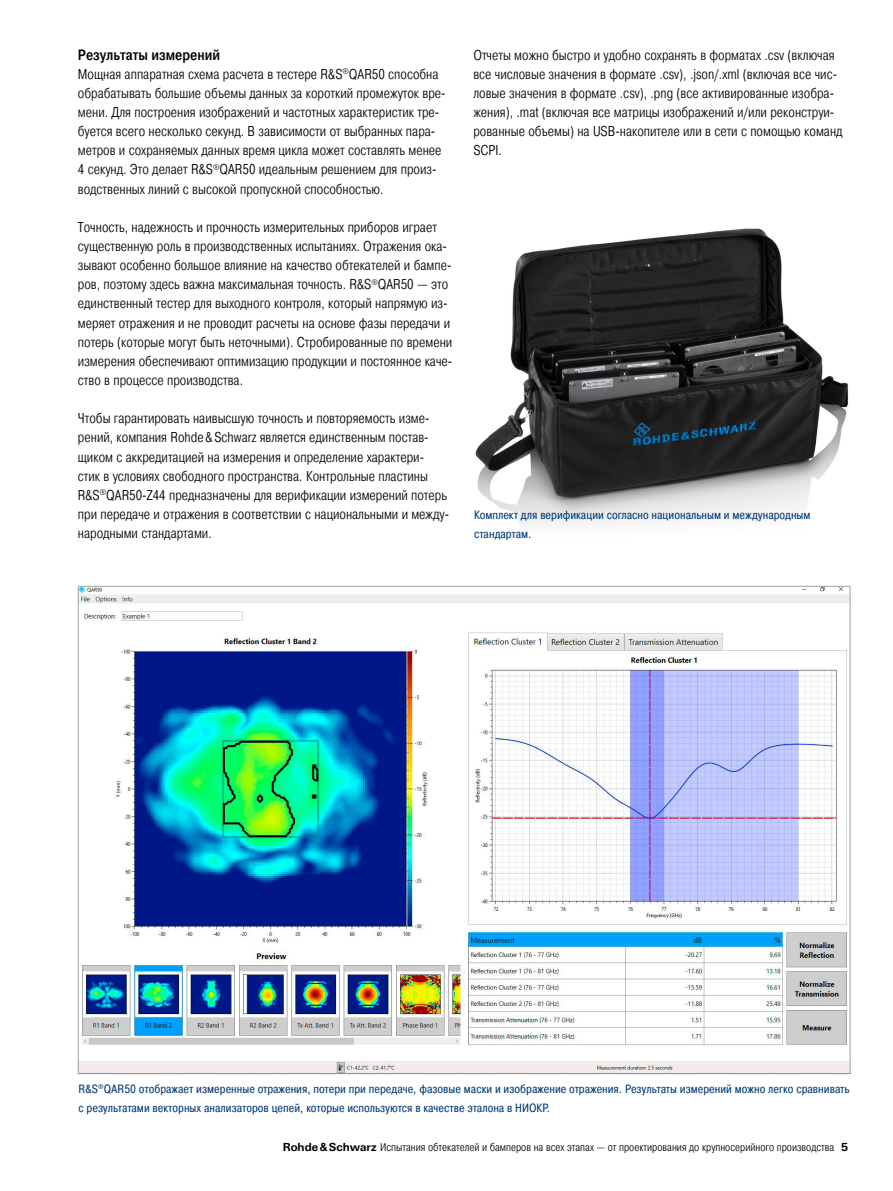
<style>
.page{position:relative;width:893px;height:1191px;background:#fff}
.page>*{position:absolute;margin:0;border:0;box-sizing:border-box;transform-origin:0 0}
.Absatzfett_schwarz{font:500 15px "Pragmatica Cond";color:#000}
.Haupttext{font:300 14.25px/19.2px "Pragmatica Cond";color:#000}
.Haupttext_ohne_Absta{font:300 14.25px/19.2px "Pragmatica Cond";color:#000}
.Bildunterschrift{font:12px/19.2px "Pragmatica Cond";color:#003973}
.t1{font:300 11.25px "Pragmatica Cond";color:#000}
.s1{font-family:"Linotype Univers 630";font-weight:700}
</style>
<div class="page">
<img style="left:455px;top:228px;width:396px;height:368px">
<img style="left:80px;top:588px;width:768px;height:484px">
<p class="Absatzfett_schwarz" style="left:78px;top:46px;width:144px">Результаты измерений</p>
<p class="Haupttext_ohne_Absta" style="left:78px;top:64px;width:369px">Мощная аппаратная схема расчета в тестере R&amp;S<sup>®</sup>QAR50 способна обрабатывать большие объемы данных за короткий промежуток вре&shy;мени. Для построения изображений и частотных характеристик тре&shy;буется всего несколько секунд. В зависимости от выбранных пара&shy;метров и сохраняемых данных время цикла может составлять менее 4 секунд. Это делает R&amp;S<sup>®</sup>QAR50 идеальным решением для произ&shy;водственных линий с высокой пропускной способностью.</p>
<p class="Haupttext" style="left:78px;top:217px;width:376px">Точность, надежность и прочность измерительных приборов играет существенную роль в производственных испытаниях. Отражения ока&shy;зывают особенно большое влияние на качество обтекателей и бампе&shy;ров, поэтому здесь важна максимальная точность. R&amp;S<sup>®</sup>QAR50 — это единственный тестер для выходного контроля, который напрямую из&shy;меряет отражения и не проводит расчеты на основе фазы передачи и потерь (которые могут быть неточными). Стробированные по времени измерения обеспечивают оптимизацию продукции и постоянное каче&shy;ство в процессе производства.</p>
<p class="Haupttext" style="left:78px;top:409px;width:373px">Чтобы гарантировать наивысшую точность и повторяемость изме&shy;рений, компания Rohde &amp;Schwarz является единственным постав&shy;щиком с аккредитацией на измерения и определение характери&shy;стик в условиях свободного пространства. Контрольные пластины R&amp;S<sup>®</sup>QAR50-Z44 предназначены для верификации измерений потерь при передаче и отражения в соответствии с национальными и между&shy;народными стандартами.</p>
<p class="Haupttext" style="left:473px;top:45px;width:371px">Отчеты можно быстро и удобно сохранять в форматах .csv (включая все числовые значения в формате .csv), .json/.xml (включая все чис&shy;ловые значения в формате .csv), .png (все активированные изобра&shy;жения), .mat (включая все матрицы изображений и/или реконструи&shy;рованные объемы) на USB-накопителе или в сети с помощью команд SCPI.</p>
<p class="Bildunterschrift" style="left:474px;top:505px;width:338px">Комплект для верификации согласно национальным и международным стандартам.</p>
<p class="Bildunterschrift" style="left:78px;top:1079px;width:773px">R&amp;S<sup>®</sup>QAR50 отображает измеренные отражения, потери при передаче, фазовые маски и изображение отражения. Результаты измерений можно легко сравнивать с результатами векторных анализаторов цепей, которые используются в качестве эталона в НИОКР.</p>
<p class="t1" style="left:283px;top:1140px;width:567px"><span class="s1">Rohde&amp;Schwarz</span> Испытания обтекателей и бамперов на всех этапах — от проектирования до крупносерийного производства <span class="s1">5</span></p>
</div>
